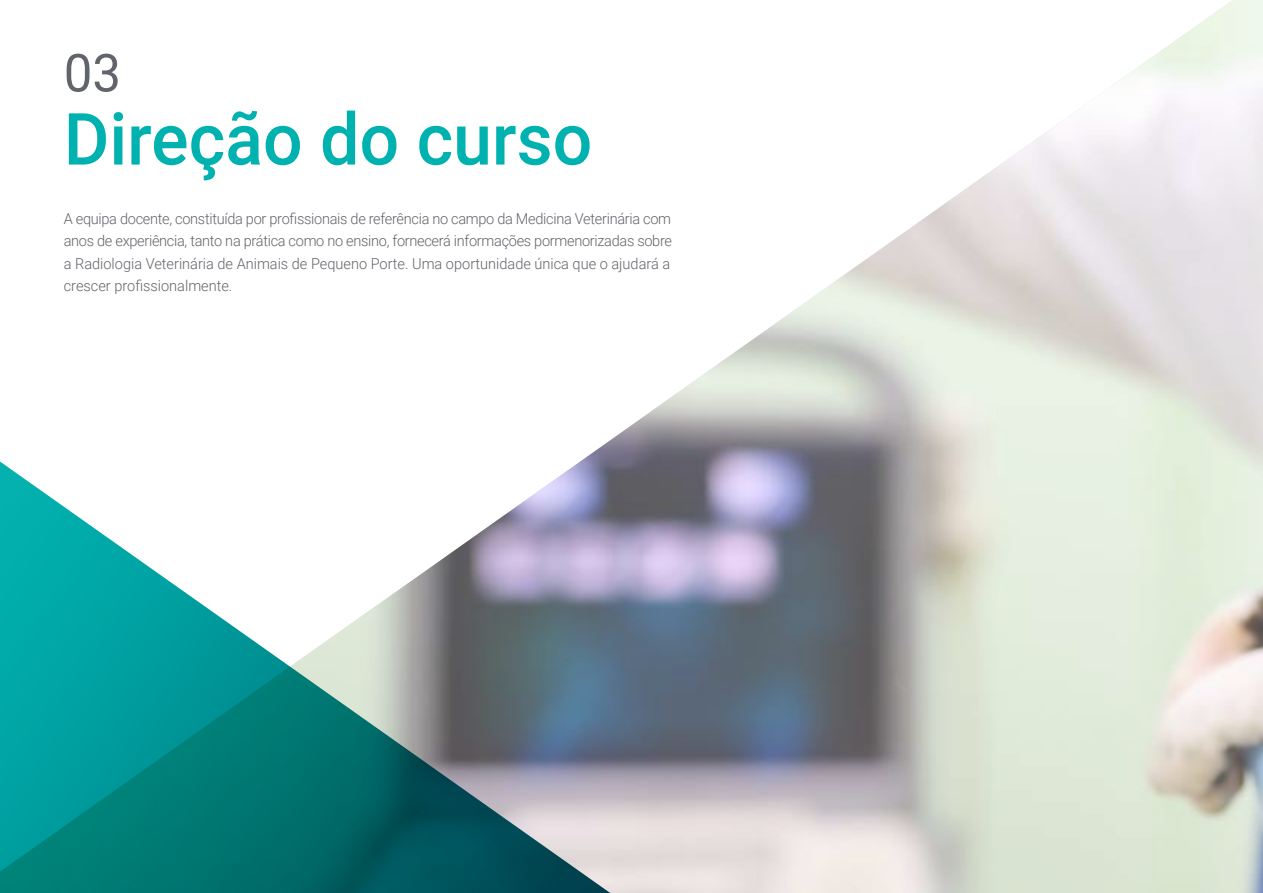
<style>
.page{position:relative;width:1263px;height:893px;background:#fff}
.page>*{position:absolute;margin:0;border:0;box-sizing:border-box;transform-origin:0 0}
.t1{font:500 72px "Roboto";color:#00b2af}
.t2{font:52.5px "Roboto";color:#61646a}
.t3{font:300 15px/22.5px "Roboto";letter-spacing:-.02em;color:#61646a}
</style>
<div class="page">
<img style="left:602px;top:0;width:661px;height:893px">
<svg style="left:0;top:446px;width:640px;height:447px"></svg>
<h2 class="t2" style="left:64px;top:36px;width:59px">03</h2>
<h1 class="t1" style="left:64px;top:89px;width:530px">Direção do curso</h1>
<p class="t3" style="left:64px;top:207px;width:610px">A equipa docente, constituída por profissionais de referência no campo da Medicina Veterinária com anos de experiência, tanto na prática como no ensino, fornecerá informações pormenorizadas sobre a Radiologia Veterinária de Animais de Pequeno Porte. Uma oportunidade única que o ajudará a crescer profissionalmente.</p>
</div>
